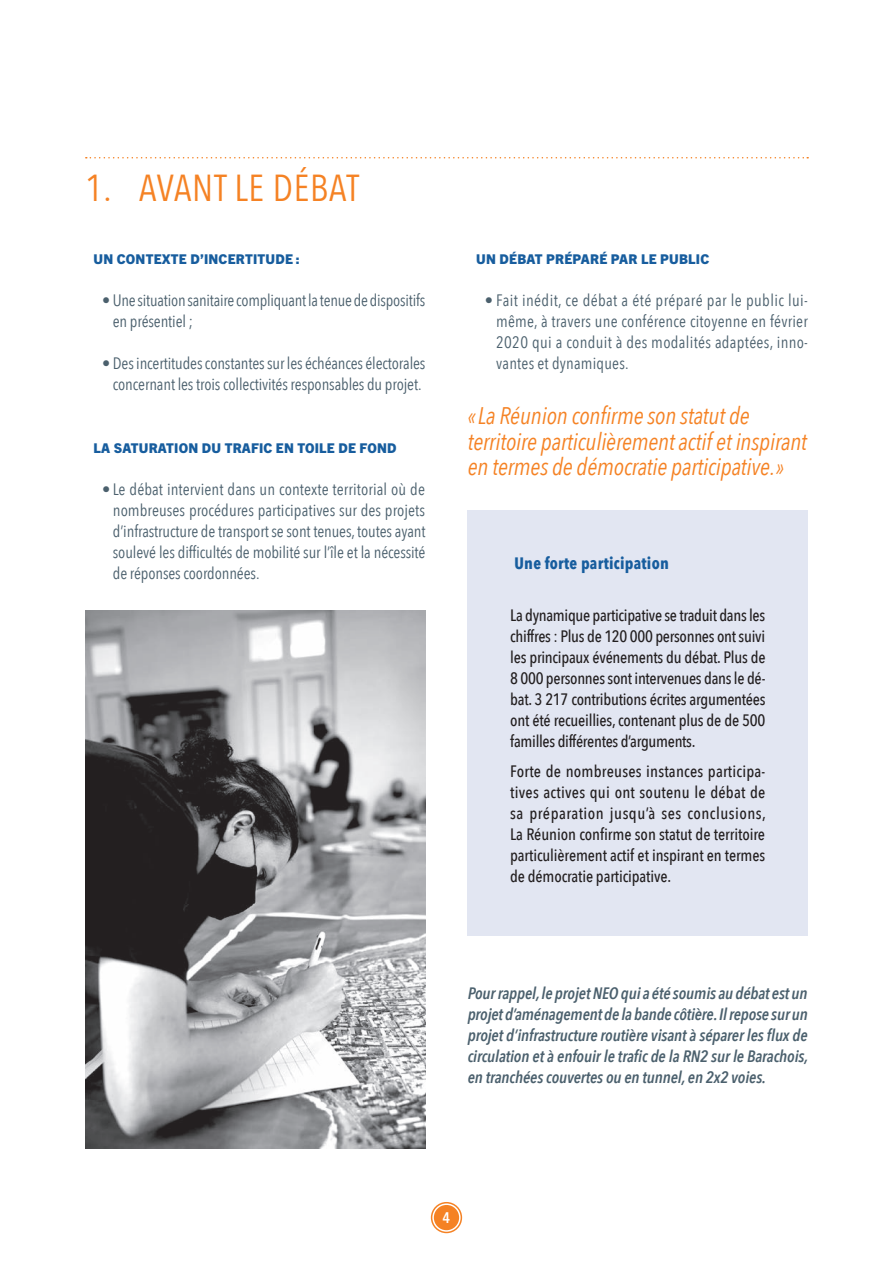
<style>
.page{position:relative;width:893px;height:1263px;background:#fff}
.page>*{position:absolute;margin:0;border:0;box-sizing:border-box;transform-origin:0 0}
.t1{font:37.5px "Avenir Next Condensed";letter-spacing:.02em;color:#f58224}
.t2{font:italic 24px/25.5px "Avenir Next Condensed";letter-spacing:-.005em;color:#f58224}
.t3{font:16.5px/21px "Avenir Next Condensed";letter-spacing:-.005em;color:#4b606d;text-align:justify}
.t4{font:500 16.5px/21px "Avenir Next Condensed";letter-spacing:-.015em;color:#231f20;text-align:justify}
.t5{font:italic 600 16.5px/21px "Avenir Next Condensed";letter-spacing:-.01em;color:#4b606d;text-align:justify}
.t6{font:700 16.5px "Avenir Next Condensed";letter-spacing:.015em;color:#175d9e}
.t7{font:700 condensed 15px "Trade Gothic Next LT Pro";color:#fff}
.t8{font:800 13.5px "Trade Gothic Next LT Pro";letter-spacing:.015em;color:#175d9e}
</style>
<div class="page">
<svg style="left:86px;top:157px;width:722px;height:1px"></svg>
<img style="left:85px;top:610px;width:340px;height:538px">
<div style="left:468px;top:510px;width:340px;height:425px;background:#e2e6f2"></div>
<div style="left:434px;top:1205px;width:25px;height:25px;background:#f58224;border-radius:50%"></div>
<div style="left:431px;top:1202px;width:31px;height:31px;border:2px solid #f58224;border-radius:50%"></div>
<h1 class="t1" style="left:85px;top:156px;width:276px">1. AVANT LE DÉBAT</h1>
<p class="t8" style="left:94px;top:250px;width:208px">UN CONTEXTE D’INCERTITUDE :</p>
<p class="t3" style="left:113px;top:289px;width:314px;text-indent:-11px">• Une situation sanitaire compliquant la tenue de dispositifs en présentiel ;</p>
<p class="t3" style="left:102px;top:352px;width:325px;text-align:center">• Des incertitudes constantes sur les échéances électorales concernant les trois collectivités responsables du projet.</p>
<p class="t8" style="left:94px;top:439px;width:305px">LA SATURATION DU TRAFIC EN TOILE DE FOND</p>
<p class="t3" style="left:113px;top:478px;width:314px;text-indent:-11px">• Le débat intervient dans un contexte territorial où de nombreuses procédures participatives sur des projets d’infrastructure de transport se sont tenues, toutes ayant soulevé les difficultés de mobilité sur l’île et la nécessité de réponses coordonnées.</p>
<p class="t8" style="left:476px;top:250px;width:234px">UN DÉBAT PRÉPARÉ PAR LE PUBLIC</p>
<p class="t3" style="left:496px;top:289px;width:313px;text-indent:-11px">• Fait inédit, ce débat a été préparé par le public lui&shy;même, à travers une conférence citoyenne en février 2020 qui a conduit à des modalités adaptées, inno&shy;vantes et dynamiques.</p>
<h2 class="t2" style="left:468px;top:403px;width:341px">« La Réunion confirme son statut de territoire particulièrement actif et inspirant en termes de démocratie participative. »</h2>
<p class="t6" style="left:514px;top:553px;width:156px">Une forte participation</p>
<p class="t4" style="left:510px;top:605px;width:257px">La dynamique participative se traduit dans les chiffres : Plus de 120 000 personnes ont suivi les principaux événements du débat. Plus de 8 000 personnes sont intervenues dans le dé&shy;bat. 3 217 contributions écrites argumentées ont été recueillies, contenant plus de de 500 familles différentes d’arguments.</p>
<p class="t4" style="left:510px;top:760px;width:257px">Forte de nombreuses instances participa&shy;tives actives qui ont soutenu le débat de sa préparation jusqu’à ses conclusions, La Réunion confirme son statut de territoire particulièrement actif et inspirant en termes de démocratie participative.</p>
<p class="t5" style="left:468px;top:983px;width:342px">Pour rappel, le projet NEO qui a été soumis au débat est un projet d’aménagement de la bande côtière. Il repose sur un projet d’infrastructure routière visant à séparer les flux de circulation et à enfouir le trafic de la RN2 sur le Barachois, en tranchées couvertes ou en tunnel, en 2x2 voies.</p>
<p class="t7" style="left:443px;top:1207px;width:9px">4</p>
</div>
